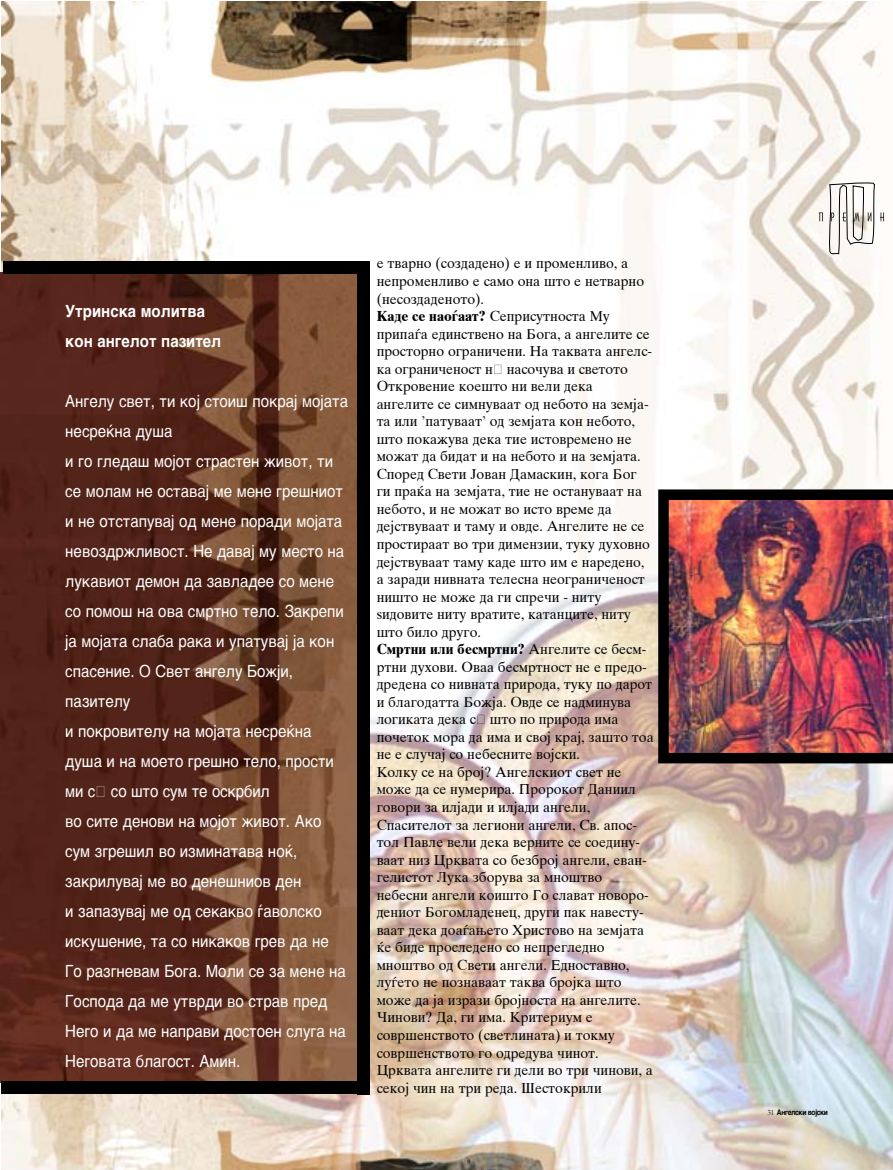
<style>
.page{position:relative;width:893px;height:1170px;background:#fff}
.page>*{position:absolute;margin:0;border:0;box-sizing:border-box;transform-origin:0 0}
.t1{font:16.8px/30px "Pulshelvetika 7";color:#fff;scale:.89 1}
.t2{font:700 16.8px/30px "Pulshelvetika 7";color:#fff;scale:.89 1}
.t3{font:14.7px/17.5px "Pulstajms 7";color:#000;scale:.95 1}
.t4{font:700 7.8px "MACC Swiss";letter-spacing:-.055em;color:#000;scale:.87 1}
.s1{font-weight:700}
.s2{font-family:"Garamond";font-weight:400;font-size:8.25px}
</style>
<div class="page">
<img style="left:1px;top:2px;width:891px;height:1168px">
<img style="left:0;top:272px;width:357px;height:810px">
<svg style="left:828px;top:182px;width:56px;height:74px"></svg>
<svg style="left:818px;top:212px;width:4px;height:9px"></svg>
<img style="left:658px;top:489px;width:234px;height:274px">
<div style="left:3px;top:261px;width:354px;height:13px;background:#000"></div>
<div style="left:357px;top:261px;width:13px;height:833px;background:#000"></div>
<div style="left:1px;top:1082px;width:369px;height:12px;background:#000"></div>
<p class="t2" style="left:65px;top:298px;width:177px">Utrinska molitva kon angelot pazitel</p>
<p class="t1" style="left:65px;top:388px;width:319px">Angelu svet, ti koj stoi{ pokraj mojata nesre}na du{a<br>i go gleda{ mojot strasten `ivot, ti se molam ne ostavaj me mene gre{niot i ne otstapuvaj od mene poradi mojata nevozdr`livost. Ne davaj mu mesto na lukaviot demon da zavladee so mene so pomo{ na ova smrtno telo. Zakrepi ja mojata slaba raka i upatuvaj ja kon spasenie. O Svet angelu Bo`ji, pazitelu<br>i pokrovitelu na mojata nesre}na du{a i na moeto gre{no telo, prosti mi s¢ so {to sum te oskrbil<br>vo site denovi na mojot `ivot. Ako sum zgre{il vo izminatava no}, zakriluvaj me vo dene{niov den<br>i zapazuvaj me od sekakvo |avolsko isku{enie, ta so nikakov grev da ne<br>Go razgnevam Boga. Moli se za mene na<br>Gospoda da me utvrdi vo strav pred<br>Nego i da me napravi dostoen sluga na<br>Negovata blagost. Amin.</p>
<p class="t3" style="left:376px;top:256px;width:293px">e tvarno (sozdadeno) e i promenlivo, a nepromenlivo e samo ona {to e netvarno (nesozdadenoto).<br><span class="s1">Kade se nao|aat?</span> Seprisutnosta Mu pripa|a edinstveno na Boga, a angelite se prostorno ograni~eni. Na takvata angels&shy;ka ograni~enost n¢ naso~uva i svetoto Otkrovenie koe{to ni veli deka angelite se simnuvaat od neboto na zemja&shy;ta ili 'patuvaat' od zemjata kon neboto, {to poka`uva deka tie istovremeno ne mo`at da bidat i na neboto i na zemjata.<br>Spored Sveti Jovan Damaskin, koga Bog gi pra}a na zemjata, tie ne ostanuvaat na neboto, i ne mo`at vo isto vreme da dejstvuvaat i tamu i ovde. Angelite ne se prostiraat vo tri dimenzii, tuku duhovno dejstvuvaat tamu kade {to im e naredeno, a zaradi nivnata telesna neograni~enost ni{to ne mo`e da gi spre~i - nitu yidovite nitu vratite, katancite, nitu {to bilo drugo.<br><span class="s1">Smrtni ili besmrtni?</span> Angelite se besm&shy;rtni duhovi. Ovaa besmrtnost ne e predo&shy;dredena so nivnata priroda, tuku po darot i blagodatta Bo`ja. Ovde se nadminuva logikata deka s¢ {to po priroda ima po~etok mora da ima i svoj kraj, za{to toa ne e slu~aj so nebesnite vojski.<br>Kolku se na broj? Angelskiot svet ne mo`e da se numerira. Prorokot Daniil govori za iljadi i iljadi angeli, Spasitelot za legioni angeli, Sv. apos&shy;tol Pavle veli deka vernite se soedinu&shy;vaat niz Crkvata so bezbroj angeli, evan&shy;gelistot Luka zboruva za mno{tvo nebesni angeli koi{to Go slavat novoro&shy;deniot Bogomladenec, drugi pak navestu&shy;vaat deka doa|aweto Hristovo na zemjata }e bide prosledeno so nepregledno mno{tvo od Sveti angeli. Ednostavno, lu|eto ne poznavaat takva brojka {to mo`e da ja izrazi brojnosta na angelite. ^inovi? Da, gi ima. Kriterium e sovr{enstvoto (svetlinata) i tokmu sovr{enstvoto go odreduva ~inot.<br>Crkvata angelite gi deli vo tri ~inovi, a sekoj ~in na tri reda. [estokrili</p>
<p class="t4" style="left:767px;top:1109px;width:71px"><span class="s2">31</span> Angelski vojski</p>
</div>
